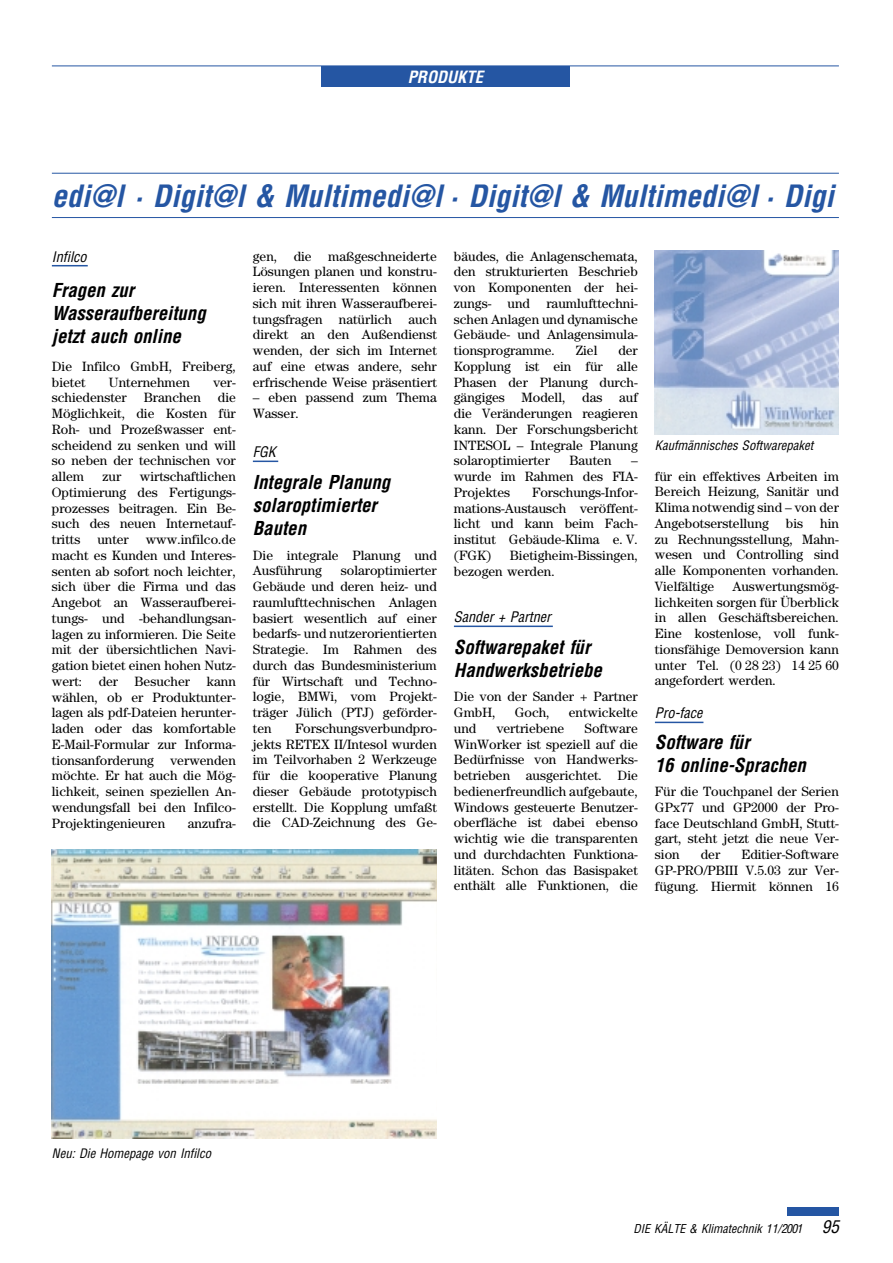
<style>
.page{position:relative;width:893px;height:1263px;background:#fff}
.page>*{position:absolute;margin:0;border:0;box-sizing:border-box;transform-origin:0 0}
.t1{font:italic 700 condensed 30px "Helvetica";color:#2556a3}
.t2{font:italic 700 condensed 18.75px/23.2px "Helvetica";color:#000}
.t3{font:italic 700 condensed 16.5px "Helvetica";color:#fff}
.t4{font:italic condensed 14.25px "Helvetica";color:#000}
.t5{font:13.5px/15.8px "Century";color:#000;text-align:justify}
.t6{font:italic condensed 12.75px "Helvetica";color:#000}
.t7{font:italic condensed 12px "Helvetica";color:#000}
.s1{font-size:17.25px}
</style>
<div class="page">
<div style="left:787px;top:1208px;width:51px;height:8px;background:#2556a3"></div>
<div style="left:321px;top:66px;width:249px;height:20px;background:#2556a3"></div>
<hr style="left:52px;top:66px;width:786px;height:1px;background:#2556a3">
<hr style="left:52px;top:265px;width:36px;height:1px;background:#2556a3">
<svg style="left:253px;top:461px;width:25px;height:1px"></svg>
<hr style="left:454px;top:626px;width:99px;height:1px;background:#2556a3">
<hr style="left:655px;top:722px;width:48px;height:1px;background:#2556a3">
<hr style="left:52px;top:173px;width:786px;height:1px;background:#2556a3">
<hr style="left:52px;top:217px;width:786px;height:1px;background:#2556a3">
<img style="left:655px;top:251px;width:183px;height:183px">
<img style="left:52px;top:850px;width:385px;height:289px">
<p class="t3" style="left:408px;top:70px;width:77px">PRODUKTE</p>
<h1 class="t1" style="left:52px;top:184px;width:783px">edi@l · Digit@l &amp; Multimedi@l · Digit@l &amp; Multimedi@l · Digi</h1>
<p class="t4" style="left:52px;top:251px;width:36px">Infilco</p>
<h2 class="t2" style="left:52px;top:280px;width:155px">Fragen zur<br>Wasseraufbereitung jetzt auch online</h2>
<p class="t5" style="left:52px;top:360px;width:185px">Die Infilco GmbH, Freiberg, bietet</p>
<p class="t5" style="left:109px;top:375px;width:82px">Unternehmen</p>
<p class="t5" style="left:213px;top:375px;width:24px">ver-</p>
<p class="t5" style="left:52px;top:391px;width:76px">schiedenster</p>
<p class="t5" style="left:144px;top:391px;width:59px">Branchen</p>
<p class="t5" style="left:52px;top:391px;width:185px;text-indent:166px">die Möglichkeit, die Kosten für Roh- und Prozeßwasser ent&shy;scheidend zu senken und will so neben der technischen vor allem</p>
<p class="t5" style="left:52px;top:470px;width:185px;text-indent:88px">wirtschaftlichen Optimierung des Fertigungs&shy;prozesses beitragen. Ein Be&shy;such des neuen Internetauf&shy;tritts</p>
<p class="t5" style="left:103px;top:470px;width:20px">zur</p>
<p class="t5" style="left:52px;top:533px;width:185px;text-indent:94px">www.infilco.de macht es Kunden und Interes&shy;senten ab sofort noch leichter, sich über die Firma und das Angebot an Wasseraufberei&shy;tungs- und -behandlungsan&shy;lagen zu informieren. Die Seite mit der übersichtlichen Navi&shy;gation bietet einen hohen Nutz&shy;wert: der Besucher kann wählen, ob er Produktunter&shy;lagen als pdf-Dateien herunter&shy;laden oder das komfortable E-Mail-Formular zur Informa&shy;tionsanforderung verwenden möchte. Er hat auch die Mög&shy;lichkeit, seinen speziellen An&shy;wendungsfall bei den Infilco-Projektingenieuren</p>
<p class="t5" style="left:97px;top:533px;width:33px">unter</p>
<p class="t5" style="left:188px;top:816px;width:49px">anzufra-</p>
<p class="t5" style="left:253px;top:249px;width:185px">gen, die maßgeschneiderte Lösungen planen und konstru&shy;ieren. Interessenten können sich mit ihren Wasseraufberei&shy;tungsfragen natürlich auch direkt an den Außendienst wenden, der sich im Internet auf eine etwas andere, sehr erfrischende Weise präsentiert</p>
<p class="t5" style="left:253px;top:391px;width:185px">– eben passend zum Thema<br>Wasser.</p>
<p class="t4" style="left:253px;top:446px;width:24px">FGK</p>
<h2 class="t2" style="left:253px;top:472px;width:139px">Integrale Planung solaroptimierter<br>Bauten</h2>
<p class="t5" style="left:253px;top:548px;width:185px">Die integrale Planung und<br>Ausführung</p>
<p class="t5" style="left:253px;top:564px;width:185px;text-indent:88px">solaroptimierter Gebäude und deren heiz- und raumlufttechnischen Anlagen basiert wesentlich auf einer bedarfs- und nutzerorientierten Strategie. Im Rahmen des durch das Bundesministerium für Wirtschaft und Techno&shy;logie, BMWi, vom Projekt&shy;träger Jülich (PTJ) geförder&shy;ten</p>
<p class="t5" style="left:253px;top:722px;width:185px;text-indent:42px">Forschungsverbundpro&shy;jekts RETEX II/Intesol wurden im Teilvorhaben 2 Werkzeuge für die kooperative Planung dieser Gebäude prototypisch erstellt. Die Kopplung umfaßt die CAD-Zeichnung des Ge-</p>
<p class="t5" style="left:454px;top:249px;width:185px">bäudes, die Anlagenschemata, den strukturierten Beschrieb von Komponenten der hei&shy;zungs- und raumlufttechni&shy;schen Anlagen und dynamische Gebäude- und Anlagensimula&shy;tionsprogramme.</p>
<p class="t5" style="left:454px;top:344px;width:185px;text-indent:164px">der Kopplung ist ein für alle Phasen der Planung durch&shy;gängiges Modell, das auf die Veränderungen reagieren kann. Der Forschungsbericht INTESOL – Integrale Planung solaroptimierter</p>
<p class="t5" style="left:575px;top:344px;width:23px">Ziel</p>
<p class="t5" style="left:569px;top:454px;width:44px">Bauten</p>
<p class="t5" style="left:454px;top:454px;width:185px;text-indent:177px">– wurde im Rahmen des FIA-Projektes</p>
<p class="t5" style="left:454px;top:485px;width:185px;text-indent:78px">Forschungs-Infor&shy;mations-Austausch veröffent&shy;licht und kann beim Fach&shy;institut Gebäude-Klima e. V. (FGK)</p>
<p class="t5" style="left:454px;top:548px;width:185px;text-indent:56px">Bietigheim-Bissingen, bezogen werden.</p>
<p class="t4" style="left:454px;top:611px;width:99px">Sander + Partner</p>
<h2 class="t2" style="left:454px;top:637px;width:149px">Softwarepaket für<br>Handwerksbetriebe</h2>
<p class="t5" style="left:454px;top:690px;width:185px">Die von der Sander + Partner<br>GmbH,</p>
<p class="t5" style="left:514px;top:706px;width:36px">Goch,</p>
<p class="t5" style="left:569px;top:706px;width:70px">entwickelte</p>
<p class="t5" style="left:454px;top:722px;width:185px;text-indent:131px">Software WinWorker ist speziell auf die Bedürfnisse von Handwerks&shy;betrieben ausgerichtet. Die bedienerfreundlich aufgebaute, Windows gesteuerte Benutzer&shy;oberfläche ist dabei ebenso wichtig wie die transparenten und durchdachten Funktiona&shy;litäten. Schon das Basispaket enthält alle Funktionen, die</p>
<p class="t5" style="left:454px;top:722px;width:24px">und</p>
<p class="t5" style="left:496px;top:722px;width:69px">vertriebene</p>
<p class="t6" style="left:655px;top:440px;width:160px">Kaufmännisches Softwarepaket</p>
<p class="t5" style="left:655px;top:469px;width:185px">für ein effektives Arbeiten im Bereich Heizung, Sanitär und Klima notwendig sind – von der Angebotserstellung</p>
<p class="t5" style="left:655px;top:516px;width:185px;text-indent:165px">hin zu Rechnungsstellung, Mahn&shy;wesen und Controlling sind alle Komponenten vorhanden.<br>Vielfältige</p>
<p class="t5" style="left:786px;top:516px;width:19px">bis</p>
<p class="t5" style="left:655px;top:579px;width:185px;text-indent:77px">Auswertungsmög&shy;lichkeiten sorgen für Überblick in allen Geschäftsbereichen.<br>Eine kostenlose, voll funk&shy;tionsfähige Demoversion kann unter Tel. (0 28 23) 14 25 60 angefordert werden.</p>
<p class="t4" style="left:655px;top:708px;width:49px">Pro-face</p>
<h2 class="t2" style="left:655px;top:733px;width:152px;line-height:22.5px">Software für<br>16 online-Sprachen</h2>
<p class="t5" style="left:655px;top:785px;width:185px">Für die Touchpanel der Serien GPx77 und GP2000 der Pro&shy;face Deutschland GmbH, Stutt&shy;gart, steht jetzt die neue Ver&shy;sion</p>
<p class="t5" style="left:655px;top:848px;width:185px;text-indent:86px">Editier-Software GP-PRO/PBIII V.5.03 zur Ver&shy;fügung. Hiermit können 16</p>
<p class="t5" style="left:700px;top:848px;width:21px">der</p>
<p class="t6" style="left:52px;top:1149px;width:161px">Neu: Die Homepage von Infilco</p>
<p class="t7" style="left:633px;top:1224px;width:207px">DIE KÄLTE &amp; Klimatechnik 11/2001 <span class="s1">95</span></p>
</div>
